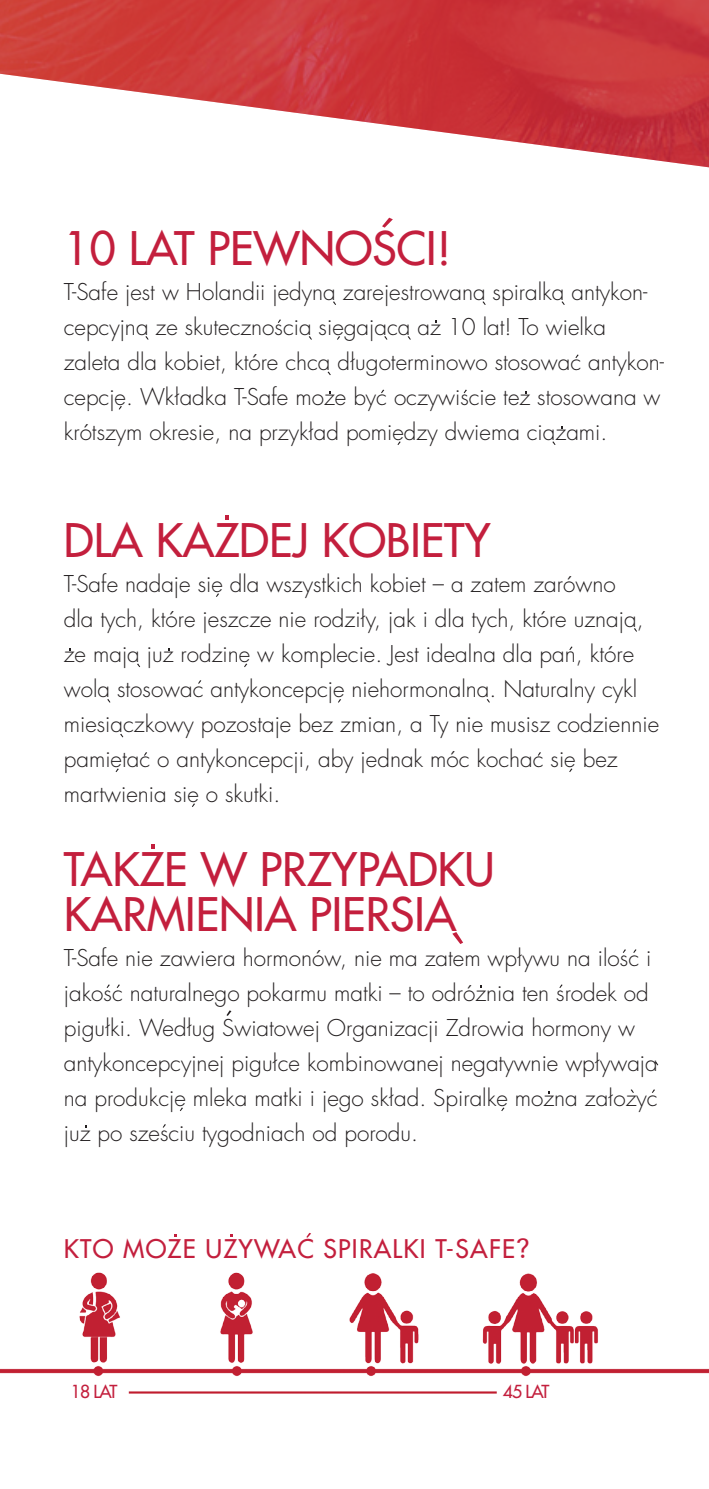
<style>
.page{position:relative;width:709px;height:1489px;background:#fff}
.page>*{position:absolute;margin:0;border:0;box-sizing:border-box;transform-origin:0 0}
.t1{font:500 45px/45px "Futura Std";color:#c31f3d}
.t2{font:500 25px "Futura Std";letter-spacing:.05em;color:#c31f3d}
.t3{font:300 22.5px/35px "Futura Std";color:#231f20}
.t4{font:500 17.5px "Futura Std";letter-spacing:-.05em;color:#c31f3d}
.s1{font-family:"Avenir";font-weight:400;font-size:27.5px}
</style>
<div class="page">
<img style="left:0;top:0;width:709px;height:167px">
<img style="left:0;top:1234px;width:709px;height:160px">
<svg style="left:226px;top:1010px;width:5px;height:5px"></svg>
<svg style="left:452px;top:932px;width:11px;height:12px"></svg>
<svg style="left:152px;top:844px;width:3px;height:4px"></svg>
<svg style="left:225px;top:515px;width:4px;height:5px"></svg>
<svg style="left:306px;top:1232px;width:5px;height:5px"></svg>
<svg style="left:382px;top:218px;width:11px;height:10px"></svg>
<p class="t1" style="left:64px;top:226px;width:389px">10 LAT PEWNOSCI!</p>
<p class="t3" style="left:64px;top:275px;width:602px">T-Safe jest w Holandii jedyna zarejestrowana spiralka antykon&shy;cepcyjna ze skutecznoscia siegajaca az 10 lat! To wielka zaleta dla kobiet, które chca długoterminowo stosowac antykon&shy;cepcje. Wkładka T-Safe moze byc oczywiscie tez stosowana w krótszym okresie, na przykład pomiedzy dwiema ciazami.</p>
<p class="t1" style="left:64px;top:518px;width:428px">DLA KAZDEJ KOBIETY</p>
<p class="t3" style="left:64px;top:567px;width:597px">T-Safe nadaje sie dla wszystkich kobiet – a zatem zarówno<br>dla tych, które jeszcze nie rodziły, jak i dla tych, które uznaja, ze maja juz rodzine w komplecie. Jest idealna dla pan, które wola stosowac antykoncepcje niehormonalna. Naturalny cykl miesiaczkowy pozostaje bez zmian, a Ty nie musisz codziennie pamietac o antykoncepcji, aby jednak móc kochac sie bez martwienia sie o skutki.</p>
<p class="t1" style="left:64px;top:846px;width:432px">TAKZE W PRZYPADKU<br>KARMIENIA PIERSIA</p>
<p class="t3" style="left:64px;top:940px;width:595px">T-Safe nie zawiera hormonów, nie ma zatem wpływu na ilosc i jakosc naturalnego pokarmu matki – to odróznia ten srodek od pigułki. Według Swiatowej Organizacji Zdrowia hormony w antykoncepcyjnej pigułce kombinowanej negatywnie wpływaja na produkcje mleka matki i jego skład. Spiralke mozna załozyc juz po szesciu tygodniach od porodu.</p>
<p class="t2" style="left:64px;top:1232px;width:467px">KTO MOZE UZYWAC SPIRALKI T-SAFE<span class="s1">?</span></p>
<p class="t4" style="left:71px;top:1380px;width:48px">18 LAT</p>
<p class="t4" style="left:503px;top:1380px;width:48px">45 LAT</p>
</div>
